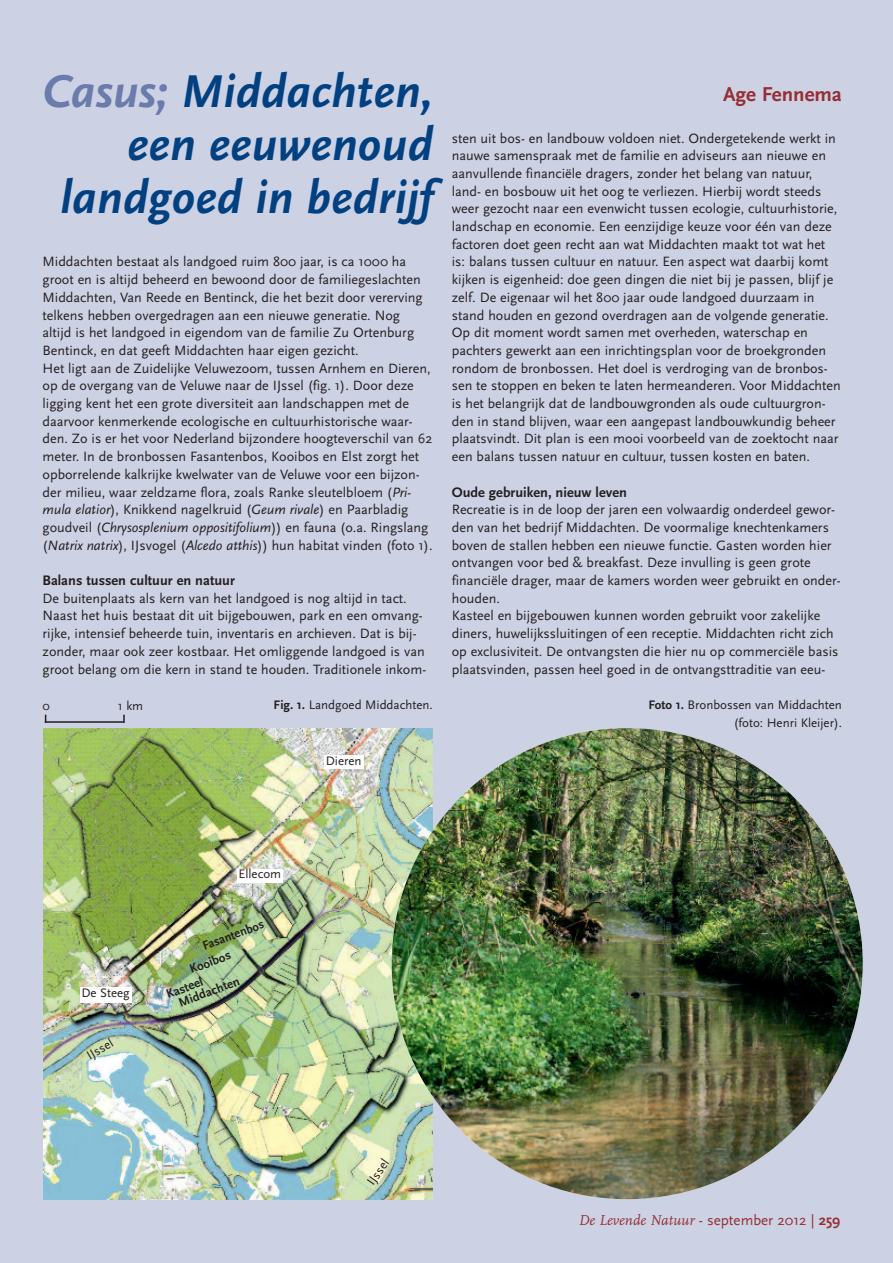
<style>
.page{position:relative;width:893px;height:1263px;background:#cdd1e4}
.page>*{position:absolute;margin:0;border:0;box-sizing:border-box;transform-origin:0 0}
.t1{font:italic 700 48px/53.1px "Scala Sans";color:#014181;text-align:right}
.t2{font:700 21px "Scala Sans";color:#962e33}
.t3{font:italic 15px "FF Scala";color:#962e33}
.t4{font:700 14.4px "Scala Sans";color:#231f20}
.t5{font:14.1px/17.7px "Scala Sans";color:#231f20}
.t6{font:12.9px/17.7px "Scala Sans";color:#231f20;text-align:right}
.t7{font:700 12.9px/17.5px "Scala Sans";color:#231f20;scale:.96 1}
.t8{font:700 12.9px/11.9px "Scala Sans";color:#231f20}
.s1{color:#6b7cac}
.s2{font-style:italic}
.s3{font-weight:700}
.s4{font-family:"Scala Sans";font-style:normal}
.s5{font-family:"Scala Sans";font-weight:700;font-style:normal}
</style>
<div class="page">
<img style="left:44px;top:729px;width:389px;height:470px">
<img style="left:392px;top:728px;width:471px;height:471px;border-radius:50%">
<div style="left:324px;top:755px;width:40px;height:13px;background:#fff"></div>
<div style="left:237px;top:869px;width:46px;height:13px;background:#fff"></div>
<div style="left:80px;top:987px;width:51px;height:15px;background:#fff"></div>
<hr style="left:45px;top:721px;width:79px;height:2px;background:#231f20">
<svg style="left:123px;top:715px;width:2px;height:8px"></svg>
<h1 class="t1" style="left:43px;top:64px;width:391px"><span class="s1">Casus;</span> Middachten, een eeuwenoud landgoed in bedrijf</h1>
<p class="t5" style="left:43px;top:253px;width:392px">Middachten bestaat als landgoed ruim 800 jaar, is ca 1000 ha groot en is altijd beheerd en bewoond door de familiegeslachten Middachten, Van Reede en Bentinck, die het bezit door vererving telkens hebben overgedragen aan een nieuwe generatie. Nog<br>altijd is het landgoed in eigendom van de familie Zu Ortenburg Bentinck, en dat geeft Middachten haar eigen gezicht.<br>Het ligt aan de Zuidelijke Veluwezoom, tussen Arnhem en Dieren, op de overgang van de Veluwe naar de IJssel (fig. 1). Door deze ligging kent het een grote diversiteit aan landschappen met de daarvoor kenmerkende ecologische en cultuurhistorische waar&shy;den. Zo is er het voor Nederland bijzondere hoogteverschil van 62 meter. In de bronbossen Fasantenbos, Kooibos en Elst zorgt het opborrelende kalkrijke kwelwater van de Veluwe voor een bijzon&shy;der milieu, waar zeldzame flora, zoals Ranke sleutelbloem (<span class="s2">Pri&shy;mula elatior</span>), Knikkend nagelkruid (<span class="s2">Geum rivale</span>) en Paarbladig goudveil (<span class="s2">Chrysosplenium oppositifolium</span>)) en fauna (o.a. Ringslang (<span class="s2">Natrix natrix</span>), IJsvogel (<span class="s2">Alcedo atthis</span>)) hun habitat vinden (foto 1).</p>
<p class="t4" style="left:43px;top:572px;width:194px">Balans tussen cultuur en natuur</p>
<p class="t5" style="left:43px;top:589px;width:385px">De buitenplaats als kern van het landgoed is nog altijd in tact.<br>Naast het huis bestaat dit uit bijgebouwen, park en een omvang&shy;rijke, intensief beheerde tuin, inventaris en archieven. Dat is bij&shy;zonder, maar ook zeer kostbaar. Het omliggende landgoed is van groot belang om die kern in stand te houden. Traditionele inkom-</p>
<h2 class="t2" style="left:723px;top:81px;width:120px">Age Fennema</h2>
<p class="t5" style="left:452px;top:129px;width:391px">sten uit bos- en landbouw voldoen niet. Ondergetekende werkt in nauwe samenspraak met de familie en adviseurs aan nieuwe en aanvullende financiële dragers, zonder het belang van natuur, land- en bosbouw uit het oog te verliezen. Hierbij wordt steeds weer gezocht naar een evenwicht tussen ecologie, cultuurhistorie, landschap en economie. Een eenzijdige keuze voor één van deze factoren doet geen recht aan wat Middachten maakt tot wat het is: balans tussen cultuur en natuur. Een aspect wat daarbij komt kijken is eigenheid: doe geen dingen die niet bij je passen, blijf je zelf. De eigenaar wil het 800 jaar oude landgoed duurzaam in stand houden en gezond overdragen aan de volgende generatie.<br>Op dit moment wordt samen met overheden, waterschap en pachters gewerkt aan een inrichtingsplan voor de broekgronden rondom de bronbossen. Het doel is verdroging van de bronbos&shy;sen te stoppen en beken te laten hermeanderen. Voor Middachten is het belangrijk dat de landbouwgronden als oude cultuurgron&shy;den in stand blijven, waar een aangepast landbouwkundig beheer plaatsvindt. Dit plan is een mooi voorbeeld van de zoektocht naar een balans tussen natuur en cultuur, tussen kosten en baten.</p>
<p class="t4" style="left:452px;top:483px;width:177px">Oude gebruiken, nieuw leven</p>
<p class="t5" style="left:452px;top:500px;width:390px">Recreatie is in de loop der jaren een volwaardig onderdeel gewor&shy;den van het bedrijf Middachten. De voormalige knechtenkamers boven de stallen hebben een nieuwe functie. Gasten worden hier ontvangen voor bed &amp; breakfast. Deze invulling is geen grote financiële drager, maar de kamers worden weer gebruikt en onder&shy;houden.<br>Kasteel en bijgebouwen kunnen worden gebruikt voor zakelijke diners, huwelijkssluitingen of een receptie. Middachten richt zich op exclusiviteit. De ontvangsten die hier nu op commerciële basis plaatsvinden, passen heel goed in de ontvangsttraditie van eeu-</p>
<p class="t6" style="left:43px;top:697px;width:9px">0</p>
<p class="t6" style="left:118px;top:697px;width:27px">1 km</p>
<p class="t6" style="left:274px;top:696px;width:161px"><span class="s3">Fig. 1.</span> Landgoed Middachten.</p>
<p class="t6" style="left:649px;top:696px;width:195px"><span class="s3">Foto 1.</span> Bronbossen van Middachten (foto: Henri Kleijer).</p>
<p class="t6" style="left:326px;top:751px;width:37px">Dieren</p>
<p class="t6" style="left:81px;top:983px;width:50px">De Steeg</p>
<p class="t6" style="left:83px;top:1048px;width:30px;rotate:-30deg">IJssel</p>
<p class="t6" style="left:238px;top:865px;width:44px">Ellecom</p>
<p class="t7" style="left:181px;top:944px;width:90px;text-indent:20px;rotate:-20deg">Fasantenbos<br>Kooibos</p>
<p class="t8" style="left:173px;top:985px;width:66px;text-indent:-9px;rotate:-20deg">Kasteel<br>Middachten</p>
<p class="t6" style="left:362px;top:1178px;width:30px;rotate:-55deg">IJssel</p>
<p class="t3" style="left:578px;top:1211px;width:264px">De Levende Natuur <span class="s4">- september 2012 |</span> <span class="s5">259</span></p>
</div>
